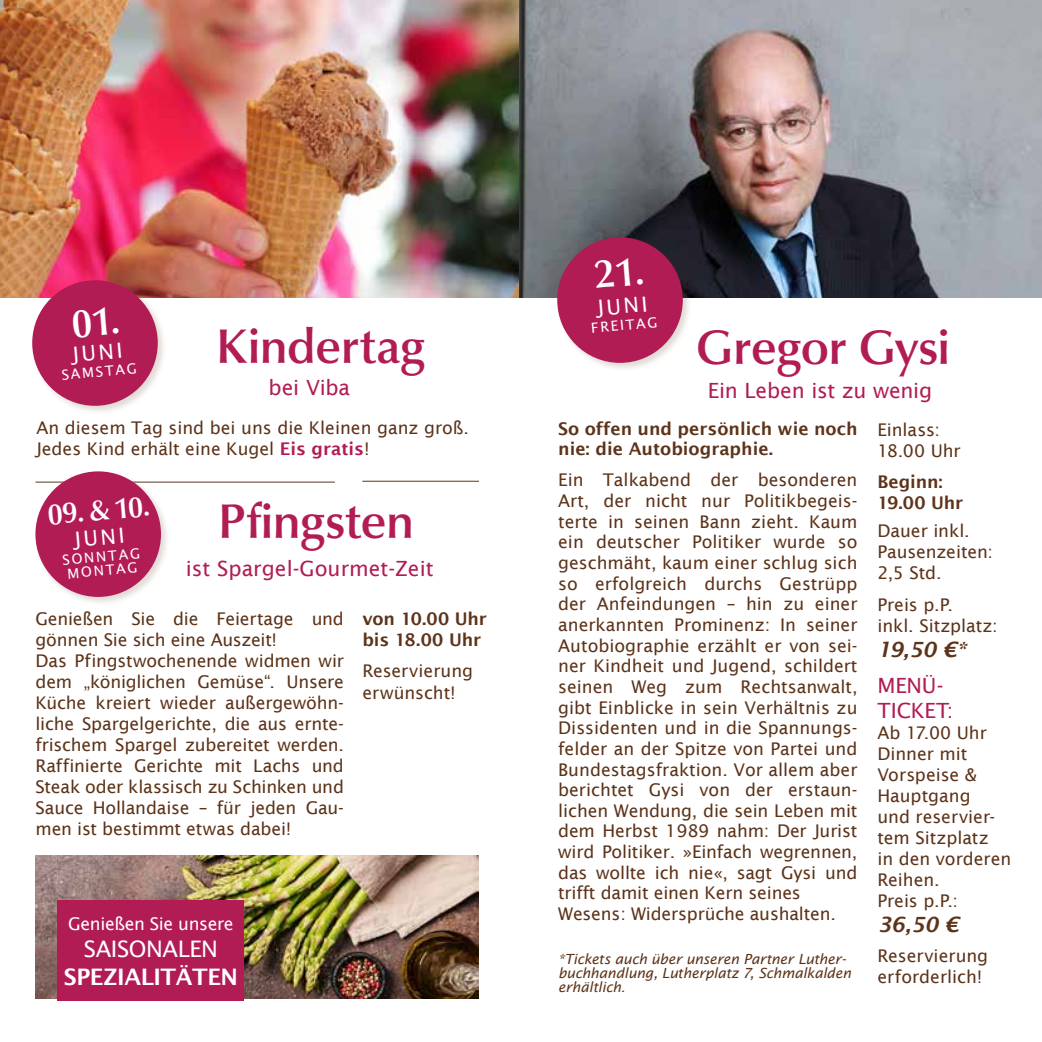
<style>
.page{position:relative;width:1042px;height:1042px;background:#fff}
.page>*{position:absolute;margin:0;border:0;box-sizing:border-box;transform-origin:0 0}
.t1{font:600 49px "Optima LT Pro";letter-spacing:-.015em;color:#b21c54}
.t2{font:600 29.75px "Optima LT Pro";color:#fff}
.t3{font:600 22.75px "Lucida Sans";letter-spacing:-.02em;color:#fff}
.t4{font:22.75px "Lucida Sans";letter-spacing:-.02em;color:#fff}
.t5{font:21px/25.2px "Lucida Sans";color:#b21c54}
.t6{font:italic 600 21px "Lucida Sans";letter-spacing:-.02em;color:#5d3319}
.t7{font:21px "Lucida Sans";color:#fff}
.t8{font:17.5px/21px "Lucida Sans";color:#5d3319}
.t9{font:600 17.5px/21px "Lucida Sans";color:#5d3319}
.t10{font:17.5px "Lucida Sans";letter-spacing:-.02em;color:#fff}
.t11{font:italic 14px/14px "Lucida Sans";letter-spacing:-.01em;color:#5d3319}
.t12{font:14px/14px "Lucida Sans";color:#fff}
.s1{font-weight:600;color:#b21c54}
</style>
<div class="page">
<hr style="left:36px;top:482px;width:299px;height:1px;background:#5d3319">
<img style="left:0;top:0;width:1042px;height:298px">
<div style="left:33px;top:469px;width:137px;height:136px;background:#5d3319;opacity:.18"></div>
<div style="left:35px;top:471px;width:126px;height:126px;background:#b21c54;border-radius:50%"></div>
<div style="left:555px;top:235px;width:136px;height:136px;background:#5d3319;opacity:.18"></div>
<div style="left:557px;top:237px;width:126px;height:126px;background:#b21c54;border-radius:50%"></div>
<div style="left:30px;top:278px;width:136px;height:136px;background:#5d3319;opacity:.18"></div>
<div style="left:32px;top:280px;width:126px;height:126px;background:#b21c54;border-radius:50%"></div>
<hr style="left:362px;top:481px;width:117px;height:1px;background:#5d3319">
<img style="left:36px;top:856px;width:443px;height:143px">
<div style="left:58px;top:900px;width:186px;height:101px;background:#b21c54"></div>
<p class="t7" style="left:72px;top:343px;width:52px;rotate:-5deg">JUNI</p>
<p class="t12" style="left:61px;top:368px;width:77px;rotate:-5deg">SAMSTAG</p>
<h1 class="t1" style="left:216px;top:315px;width:211px">Kindertag</h1>
<p class="t5" style="left:269px;top:375px;width:83px">bei Viba</p>
<p class="t8" style="left:36px;top:418px;width:434px">An diesem Tag sind bei uns die Kleinen ganz groß.<br>Jedes Kind erhält eine Kugel <span class="s1">Eis gratis</span>!</p>
<h2 class="t2" style="left:46px;top:496px;width:104px;rotate:-5deg">09. &amp; 10.</h2>
<p class="t7" style="left:74px;top:527px;width:52px;rotate:-5deg">JUNI</p>
<p class="t12" style="left:62px;top:553px;width:79px;rotate:-5deg">SONNTAG<br>MONTAG</p>
<h1 class="t1" style="left:218px;top:490px;width:198px">Pfingsten</h1>
<p class="t5" style="left:186px;top:555px;width:249px">ist Spargel-Gourmet-Zeit</p>
<p class="t8" style="left:36px;top:608px;width:310px">Genießen Sie die Feiertage und gönnen Sie sich eine Auszeit!<br>Das Pfingstwochenende widmen wir dem „königlichen Gemüse“. Unsere Küche kreiert wieder außergewöhn&shy;liche Spargelgerichte, die aus ernte&shy;frischem Spargel zubereitet werden.<br>Raffinierte Gerichte mit Lachs und Steak oder klassisch zu Schinken und Sauce Hollandaise – für jeden Gau&shy;men ist bestimmt etwas dabei!</p>
<p class="t9" style="left:362px;top:608px;width:126px">von 10.00 Uhr bis 18.00 Uhr</p>
<p class="t8" style="left:362px;top:661px;width:112px">Reservierung erwünscht!</p>
<p class="t10" style="left:68px;top:913px;width:167px">Genießen Sie unsere</p>
<h3 class="t4" style="left:84px;top:936px;width:136px">SAISONALEN</h3>
<h3 class="t3" style="left:64px;top:963px;width:176px">SPEZIALITÄTEN</h3>
<p class="t7" style="left:596px;top:296px;width:52px;rotate:-5deg">JUNI</p>
<p class="t12" style="left:590px;top:321px;width:68px;rotate:-5deg">FREITAG</p>
<h1 class="t1" style="left:696px;top:316px;width:256px">Gregor Gysi</h1>
<p class="t5" style="left:708px;top:378px;width:226px">Ein Leben ist zu wenig</p>
<p class="t9" style="left:558px;top:418px;width:301px">So offen und persönlich wie noch nie: die Autobiographie.</p>
<p class="t8" style="left:558px;top:470px;width:301px">Ein Talkabend der besonderen Art, der nicht nur Politikbegeis&shy;terte in seinen Bann zieht. Kaum ein deutscher Politiker wurde so geschmäht, kaum einer schlug sich so erfolgreich durchs Gestrüpp der Anfeindungen – hin zu einer anerkannten Prominenz: In seiner Autobiographie erzählt er von sei&shy;ner Kindheit und Jugend, schildert seinen Weg zum Rechtsanwalt, gibt Einblicke in sein Verhältnis zu Dissidenten und in die Spannungs&shy;felder an der Spitze von Partei und Bundestagsfraktion. Vor allem aber berichtet Gysi von der erstaun&shy;lichen Wendung, die sein Leben mit dem Herbst 1989 nahm: Der Jurist wird Politiker. »Einfach wegrennen, das wollte ich nie«, sagt Gysi und trifft damit einen Kern seines Wesens: Widersprüche aushalten.</p>
<p class="t11" style="left:558px;top:951px;width:294px">*Tickets auch über unseren Partner Luther&shy;buchhandlung, Lutherplatz 7, Schmalkalden erhältlich.</p>
<p class="t8" style="left:877px;top:419px;width:85px">Einlass:<br>18.00 Uhr</p>
<p class="t9" style="left:877px;top:471px;width:87px">Beginn:<br>19.00 Uhr</p>
<p class="t8" style="left:877px;top:520px;width:117px">Dauer inkl.<br>Pausenzeiten:<br>2,5 Std.</p>
<p class="t8" style="left:877px;top:594px;width:122px">Preis p.P.<br>inkl. Sitzplatz:</p>
<p class="t6" style="left:877px;top:637px;width:90px">19,50 €*</p>
<p class="t5" style="left:877px;top:672px;width:77px">MENÜ-<br>TICKET:</p>
<p class="t8" style="left:877px;top:722px;width:135px">Ab 17.00 Uhr<br>Dinner mit<br>Vorspeise &amp;<br>Hauptgang<br>und reservier&shy;tem Sitzplatz<br>in den vorderen<br>Reihen.<br>Preis p.P.:</p>
<p class="t6" style="left:877px;top:912px;width:83px">36,50 €</p>
<p class="t8" style="left:877px;top:945px;width:112px">Reservierung erforderlich!</p>
</div>
